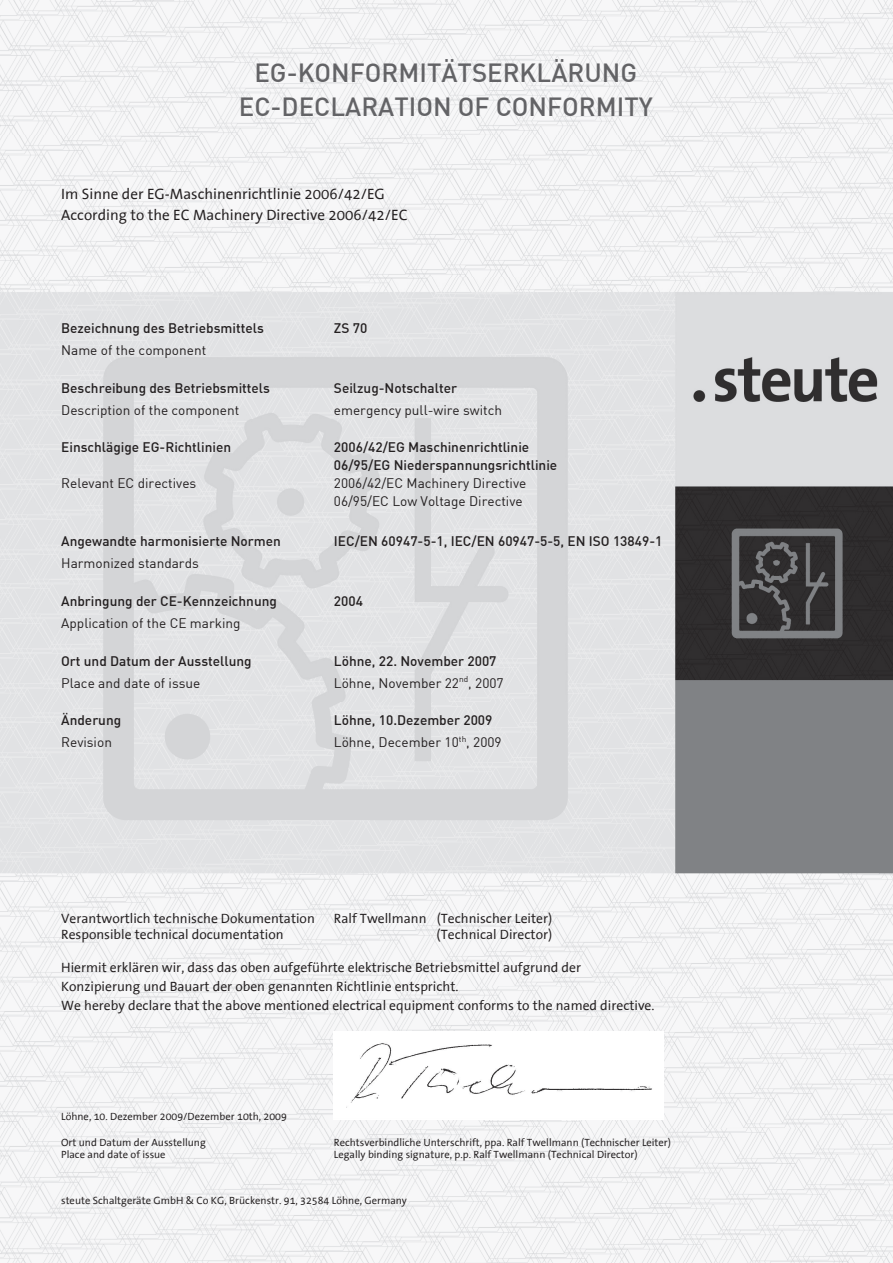
<style>
.page{position:relative;width:893px;height:1263px;background:#fff}
.page>*{position:absolute;margin:0;border:0;box-sizing:border-box;transform-origin:0 0}
.t1{font:500 25.8px/33.8px "DIN";color:#636366;text-align:center}
.t2{font:15.15px/21.3px "The Sans Office";color:#231f20}
.t3{font:500 13.65px/17.9px "DIN";color:#231f20}
.t4{font:13.65px/19.2px "The Sans Office";color:#231f20}
.t5{font:13.65px/17.9px "DIN";color:#231f20}
.t6{font:10.65px "The Sans Office";color:#231f20}
</style>
<div class="page">
<img style="left:0;top:0;width:893px;height:1263px">
<img style="left:334px;top:1031px;width:329px;height:89px">
<h1 class="t1" style="left:239px;top:55px;width:415px">EG-KONFORMITÄTSERKLÄRUNG<br>EC-DECLARATION OF CONFORMITY</h1>
<p class="t2" style="left:61px;top:184px;width:348px">Im Sinne der EG-Maschinenrichtlinie 2006/42/EG<br>According to the EC Machinery Directive 2006/42/EC</p>
<p class="t3" style="left:61px;top:319px;width:204px">Bezeichnung des Betriebsmittels</p>
<p class="t3" style="left:334px;top:319px;width:35px">ZS 70</p>
<p class="t5" style="left:61px;top:341px;width:147px">Name of the component</p>
<p class="t3" style="left:61px;top:379px;width:210px">Beschreibung des Betriebsmittels</p>
<p class="t3" style="left:334px;top:379px;width:125px">Seilzug-Notschalter</p>
<p class="t5" style="left:61px;top:401px;width:180px">Description of the component</p>
<p class="t5" style="left:334px;top:401px;width:170px">emergency pull-wire switch</p>
<p class="t3" style="left:61px;top:438px;width:172px">Einschlägige EG-Richtlinien</p>
<p class="t3" style="left:334px;top:438px;width:225px">2006/42/EG Maschinenrichtlinie<br>06/95/EG Niederspannungsrichtlinie</p>
<p class="t5" style="left:61px;top:474px;width:137px">Relevant EC directives</p>
<p class="t5" style="left:334px;top:474px;width:194px">2006/42/EC Machinery Directive<br>06/95/EC Low Voltage Directive</p>
<p class="t3" style="left:61px;top:532px;width:221px">Angewandte harmonisierte Normen</p>
<p class="t3" style="left:334px;top:532px;width:330px">IEC/EN 60947-5-1, IEC/EN 60947-5-5, EN ISO 13849-1</p>
<p class="t5" style="left:61px;top:554px;width:139px">Harmonized standards</p>
<p class="t3" style="left:61px;top:592px;width:217px">Anbringung der CE-Kennzeichnung</p>
<p class="t3" style="left:334px;top:592px;width:31px">2004</p>
<p class="t5" style="left:61px;top:614px;width:181px">Application of the CE marking</p>
<p class="t3" style="left:61px;top:651px;width:192px">Ort und Datum der Ausstellung</p>
<p class="t3" style="left:334px;top:651px;width:164px">Löhne, 22. November 2007</p>
<p class="t5" style="left:61px;top:673px;width:141px">Place and date of issue</p>
<p class="t5" style="left:334px;top:673px;width:171px">Löhne, November 22<sup>nd</sup>, 2007</p>
<p class="t3" style="left:61px;top:711px;width:62px">Änderung</p>
<p class="t3" style="left:334px;top:711px;width:160px">Löhne, 10.Dezember 2009</p>
<p class="t5" style="left:61px;top:733px;width:52px">Revision</p>
<p class="t5" style="left:334px;top:733px;width:169px">Löhne, December 10<sup>th</sup>, 2009</p>
<p class="t4" style="left:61px;top:909px;width:255px">Verantwortlich technische Dokumentation</p>
<p class="t4" style="left:334px;top:909px;width:220px">Ralf Twellmann (Technischer Leiter)</p>
<p class="t4" style="left:61px;top:925px;width:224px">Responsible technical documentation</p>
<p class="t4" style="left:437px;top:925px;width:117px">(Technical Director)</p>
<p class="t4" style="left:61px;top:958px;width:595px">Hiermit erklären wir, dass das oben aufgeführte elektrische Betriebsmittel aufgrund der<br>Konzipierung und Bauart der oben genannten Richtlinie entspricht.<br>We hereby declare that the above mentioned electrical equipment conforms to the named directive.</p>
<p class="t6" style="left:61px;top:1111px;width:227px">Löhne, 10. Dezember 2009/Dezember 10th, 2009</p>
<p class="t6" style="left:61px;top:1137px;width:146px">Ort und Datum der Ausstellung</p>
<p class="t6" style="left:334px;top:1137px;width:339px">Rechtsverbindliche Unterschrift, ppa. Ralf Twellmann (Technischer Leiter)</p>
<p class="t6" style="left:61px;top:1148px;width:106px">Place and date of issue</p>
<p class="t6" style="left:334px;top:1148px;width:305px">Legally binding signature, p.p. Ralf Twellmann (Technical Director)</p>
<p class="t6" style="left:61px;top:1195px;width:347px">steute Schaltgeräte GmbH &amp; Co KG, Brückenstr. 91, 32584 Löhne, Germany</p>
</div>
